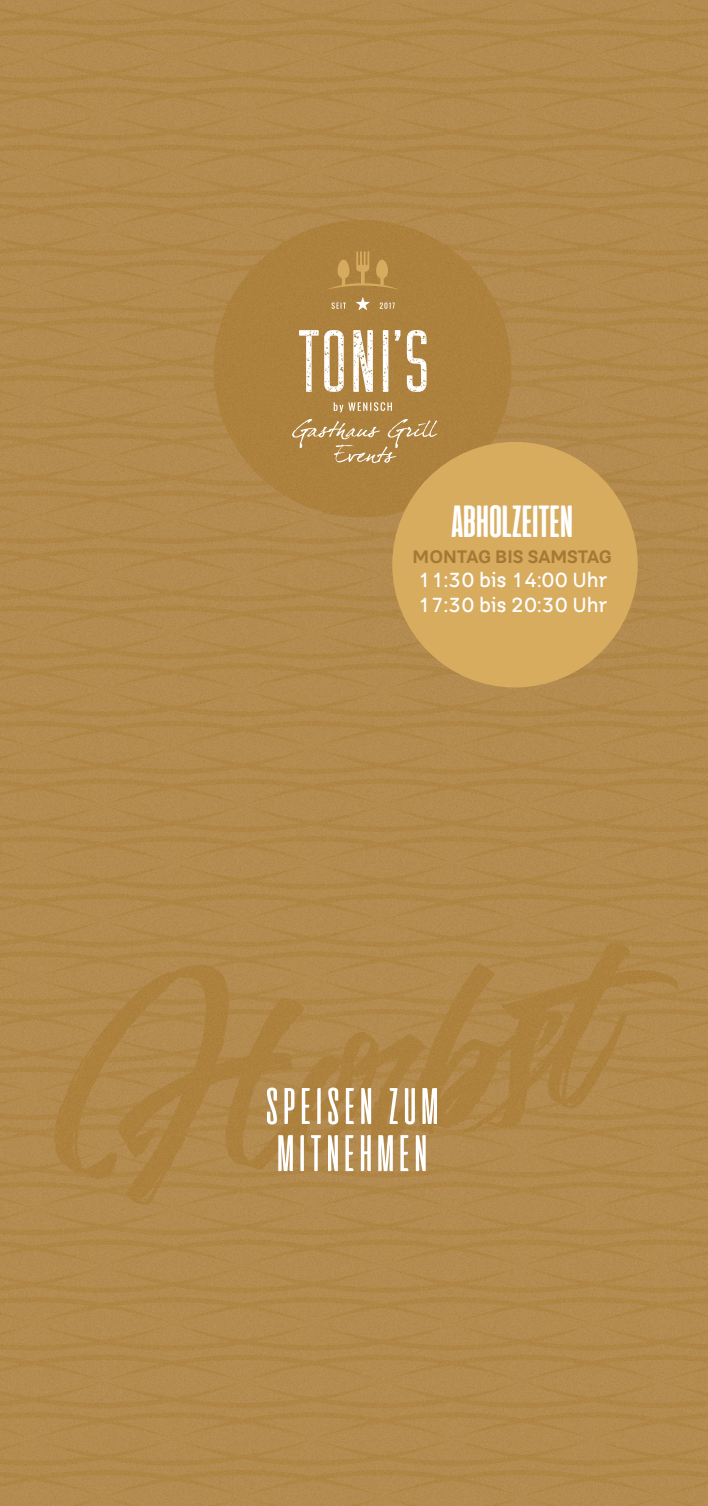
<style>
.page{position:relative;width:708px;height:1506px;background:#fff}
.page>*{position:absolute;margin:0;border:0;box-sizing:border-box;transform-origin:0 0}
.t1{font:51.3px/47px "Cinematografica";letter-spacing:.1em;color:#fff}
.t2{font:700 45px "Cinematografica";color:#fff}
.t3{font:500 20.25px/24.3px "TT Hazelnuts";color:#fff}
.t4{font:700 18px "TT Hazelnuts";color:#a47936}
</style>
<div class="page">
<img style="left:0;top:0;width:708px;height:1505px">
<svg style="left:326px;top:251px;width:73px;height:39px;background:#b78b45"></svg>
<svg style="left:332px;top:297px;width:63px;height:13px"></svg>
<svg style="left:292px;top:419px;width:145px;height:44px;background:#b68f54"></svg>
<svg style="left:406px;top:329px;width:21px;height:63px"></svg>
<svg style="left:353px;top:330px;width:20px;height:62px"></svg>
<svg style="left:383px;top:330px;width:5px;height:62px"></svg>
<svg style="left:299px;top:329px;width:45px;height:63px"></svg>
<svg style="left:395px;top:330px;width:5px;height:10px"></svg>
<svg style="left:334px;top:402px;width:58px;height:10px"></svg>
<div style="left:392px;top:442px;width:246px;height:245px;background:#d7ac5f;border-radius:50%"></div>
<p class="t2" style="left:452px;top:498px;width:123px">ABHOLZEITEN</p>
<p class="t4" style="left:413px;top:545px;width:201px">MONTAG BIS SAMSTAG</p>
<p class="t3" style="left:417px;top:568px;width:191px">11:30 bis 14:00 Uhr<br>17:30 bis 20:30 Uhr</p>
<p class="t1" style="left:266px;top:1082px;width:174px">SPEISEN ZUM<br>MITNEHMEN</p>
</div>
